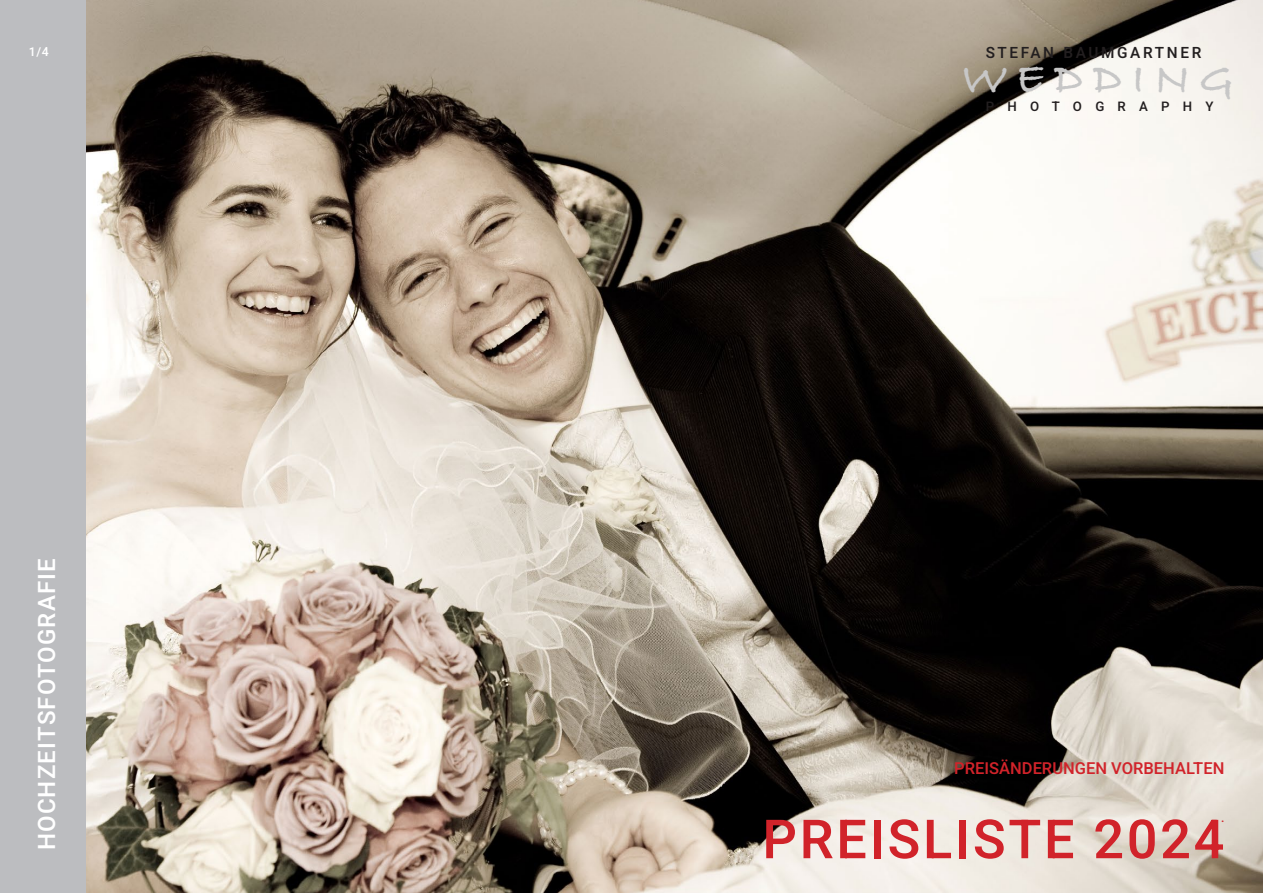
<style>
.page{position:relative;width:1263px;height:893px;background:#fff}
.page>*{position:absolute;margin:0;border:0;box-sizing:border-box;transform-origin:0 0}
.t1{font:500 54px "Heebo";letter-spacing:.05em;color:#d1232a}
.t2{font:700 45px "Bradley Hand ITCTT";letter-spacing:.22em;color:#c7c7c7}
.t3{font:500 24px "Heebo";letter-spacing:.05em;color:#fff}
.t4{font:500 16.5px "Heebo";color:#d1232a}
.t5{font:500 15.6px "Heebo";letter-spacing:.17em;color:#231f20}
.t6{font:500 13.2px "Heebo";letter-spacing:1em;color:#231f20}
.t7{font:500 12.3px "Heebo";color:#fff}
.t8{font:500 12px "Heebo";color:#d1232a}
</style>
<div class="page">
<img style="left:85px;top:0;width:1178px;height:893px">
<div style="left:0;top:0;width:85px;height:893px;background:#bcbdc0"></div>
<p class="t7" style="left:29px;top:43px;width:21px">1/4</p>
<p class="t5" style="left:986px;top:42px;width:217px">STEFAN BAUMGARTNER</p>
<h2 class="t2" style="left:962px;top:45px;width:273px">WEDDING</h2>
<p class="t6" style="left:986px;top:97px;width:229px">PHOTOGRAPHY</p>
<h3 class="t3" style="left:30px;top:850px;width:294px;rotate:-90deg">HOCHZEITSFOTOGRAFIE</h3>
<p class="t4" style="left:954px;top:757px;width:272px">PREISÄNDERUNGEN VORBEHALTEN</p>
<h1 class="t1" style="left:762px;top:802px;width:463px">PREISLISTE 2024</h1>
<p class="t8" style="left:1221px;top:810px;width:5px">.</p>
</div>
